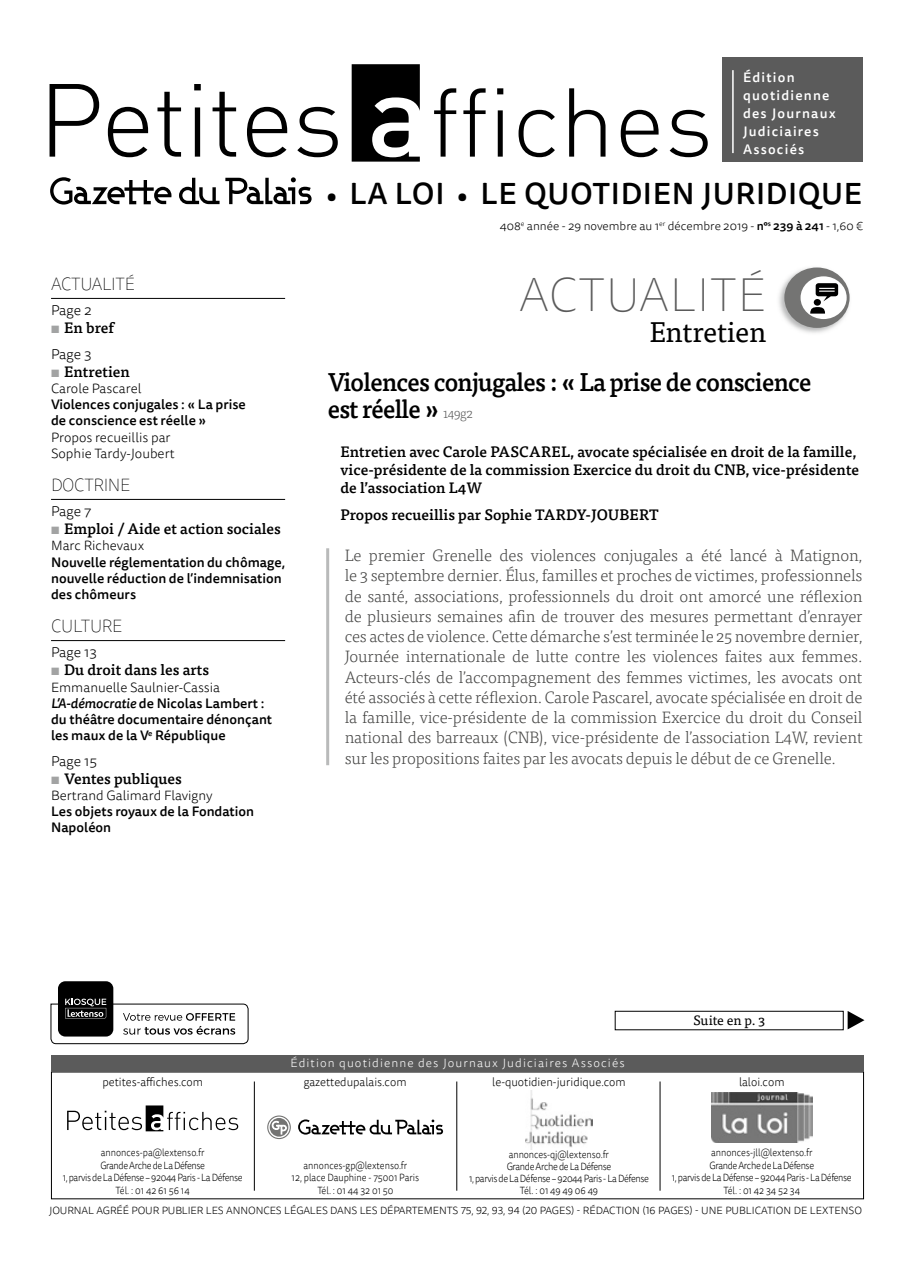
<style>
.page{position:relative;width:915px;height:1263px;background:#fff}
.page>*{position:absolute;margin:0;border:0;box-sizing:border-box;transform-origin:0 0}
.t1{font:100 48px "Tisa Sans OT";letter-spacing:.01em;color:#5b5b5b}
.t2{font:500 30px "Tisa Sans OT";letter-spacing:.02em;color:#000}
.t3{font:28.5px "Tisa OT";letter-spacing:-.01em;color:#000}
.t4{font:500 25.5px/27px "Tisa OT";letter-spacing:-.03em;color:#000;scale:.95 1}
.t5{font:100 18px "Tisa Sans OT";letter-spacing:-.02em;color:#000;scale:.95 1}
.t6{font:300 16.5px/20.2px "Tisa OT";letter-spacing:-.01em;color:#444443;text-align:justify}
.t7{font:500 15px/18px "Tisa OT";color:#000}
.t8{font:300 14.25px "Tisa Sans OT";color:#000}
.t9{font:500 13.5px/16.2px "Tisa Sans OT";color:#000}
.t10{font:300 13.5px/16.2px "Tisa Sans OT";color:#000}
.t11{font:500 13.5px/18px "Tisa Sans OT";letter-spacing:.09em;color:#fff}
.t12{font:13.5px "Tisa OT";color:#000}
.t13{font:300 12px "Tisa Sans OT";color:#000;scale:.95 1}
.t14{font:300 12px "Tisa Sans OT";color:#000}
.t15{font:300 12px "Tisa Sans OT";letter-spacing:.09em;color:#fff}
.t16{font:300 10.5px/12.6px "Tisa Sans OT";letter-spacing:-.04em;color:#000;text-align:center;scale:.88 1}
.t17{font:300 10.5px "Tisa Sans OT";letter-spacing:-.01em;color:#000}
.t18{font:300 10.5px/12.6px "Tisa Sans OT";letter-spacing:-.01em;color:#000;text-align:center;scale:.88 1}
.s1{font-size:27px}
.s2{font-weight:700;color:#a2a3a3}
.s3{font-weight:300}
.s4{font-style:italic}
.s5{font-weight:500}
.s6{font-weight:300;font-size:13.5px;color:#5b5b5b}
</style>
<div class="page">
<div style="left:721px;top:58px;width:140px;height:104px;background:#5b5b5b"></div>
<hr style="left:732px;top:70px;width:1px;height:83px;background:#fff">
<svg style="left:50px;top:84px;width:49px;height:73px"></svg>
<svg style="left:108px;top:107px;width:40px;height:50px"></svg>
<svg style="left:157px;top:92px;width:24px;height:65px"></svg>
<svg style="left:194px;top:84px;width:7px;height:73px"></svg>
<svg style="left:212px;top:92px;width:24px;height:65px"></svg>
<svg style="left:247px;top:107px;width:40px;height:50px"></svg>
<svg style="left:297px;top:107px;width:40px;height:50px"></svg>
<svg style="left:351px;top:64px;width:68px;height:98px"></svg>
<svg style="left:434px;top:88px;width:22px;height:69px"></svg>
<svg style="left:463px;top:88px;width:22px;height:69px"></svg>
<svg style="left:497px;top:88px;width:6px;height:69px"></svg>
<svg style="left:518px;top:110px;width:36px;height:47px"></svg>
<svg style="left:569px;top:88px;width:36px;height:69px"></svg>
<svg style="left:620px;top:110px;width:38px;height:47px"></svg>
<svg style="left:669px;top:110px;width:38px;height:47px"></svg>
<svg style="left:50px;top:177px;width:121px;height:28px"></svg>
<svg style="left:179px;top:178px;width:40px;height:26px"></svg>
<svg style="left:225px;top:177px;width:86px;height:27px"></svg>
<div style="left:58px;top:981px;width:55px;height:55px;background:#000;border-radius:7px"></div>
<svg style="left:50px;top:999px;width:199px;height:45px"></svg>
<img style="left:525px;top:1090px;width:67px;height:60px">
<svg style="left:67px;top:1105px;width:171px;height:26px"></svg>
<img style="left:711px;top:1092px;width:101px;height:50px">
<hr style="left:659px;top:1081px;width:1px;height:110px;background:#000">
<hr style="left:456px;top:1081px;width:1px;height:110px;background:#000">
<hr style="left:254px;top:1081px;width:1px;height:110px;background:#000">
<svg style="left:269px;top:1118px;width:19px;height:18px"></svg>
<svg style="left:298px;top:1119px;width:145px;height:15px"></svg>
<svg style="left:271px;top:1121px;width:16px;height:13px"></svg>
<div style="left:267px;top:1115px;width:24px;height:24px;border:1px solid #747473;border-radius:50%"></div>
<div style="left:51px;top:1055px;width:812px;height:16px;background:#5b5b5b"></div>
<div style="left:614px;top:1011px;width:229px;height:19px;border:1px solid #000"></div>
<svg style="left:847px;top:1011px;width:17px;height:18px"></svg>
<hr style="left:51px;top:298px;width:234px;height:1px;background:#000">
<hr style="left:51px;top:499px;width:234px;height:1px;background:#000">
<hr style="left:51px;top:640px;width:234px;height:1px;background:#000">
<img style="left:779px;top:268px;width:71px;height:65px">
<div style="left:784px;top:267px;width:65px;height:61px;background:#747473;border-radius:50%"></div>
<div style="left:800px;top:276px;width:46px;height:43px;background:#fff;border-radius:50%"></div>
<svg style="left:810px;top:307px;width:14px;height:7px"></svg>
<div style="left:813px;top:299px;width:7px;height:7px;background:#000;border-radius:50%"></div>
<svg style="left:815px;top:283px;width:22px;height:18px"></svg>
<hr style="left:326px;top:548px;width:3px;height:217px;background:#b9baba">
<p class="t11" style="left:742px;top:69px;width:94px">Édition quotidienne des Journaux<br>Judiciaires<br>Associés</p>
<h2 class="t2" style="left:326px;top:175px;width:537px"><span class="s1">•</span> LA LOI <span class="s1">•</span> LE QUOTIDIEN JURIDIQUE</h2>
<p class="t5" style="left:51px;top:273px;width:63px">ACTUALITÉ</p>
<p class="t8" style="left:51px;top:302px;width:42px">Page 2</p>
<p class="t7" style="left:51px;top:319px;width:64px"><span class="s2">▪</span> En bref</p>
<p class="t8" style="left:51px;top:345px;width:42px">Page 3</p>
<p class="t7" style="left:51px;top:363px;width:80px"><span class="s2">▪</span> Entretien</p>
<p class="t10" style="left:51px;top:381px;width:92px">Carole Pascarel</p>
<p class="t9" style="left:51px;top:397px;width:196px">Violences conjugales : « La prise de conscience est réelle »</p>
<p class="t10" style="left:51px;top:430px;width:125px">Propos recueillis par<br>Sophie Tardy-Joubert</p>
<p class="t5" style="left:51px;top:474px;width:85px">DOCTRI NE</p>
<p class="t8" style="left:51px;top:503px;width:42px">Page 7</p>
<p class="t7" style="left:51px;top:520px;width:231px"><span class="s2">▪</span> Emploi / Aide et action sociales</p>
<p class="t10" style="left:51px;top:538px;width:95px">Marc Richevaux</p>
<p class="t9" style="left:51px;top:554px;width:235px">Nouvelle réglementation du chômage, nouvelle réduction de l’indemnisation des chômeurs</p>
<p class="t5" style="left:51px;top:615px;width:12px">CULTU</p>
<p class="t5" style="left:102px;top:615px;width:23px">RE</p>
<p class="t8" style="left:51px;top:644px;width:47px">Page 13</p>
<p class="t7" style="left:51px;top:661px;width:160px"><span class="s2">▪</span> Du droit dans les arts</p>
<p class="t9" style="left:51px;top:679px;width:222px"><span class="s3">Emmanuelle Saulnier-Cassia<br></span><span class="s4">L’A-démocratie</span> de Nicolas Lambert : du théâtre documentaire dénonçant les maux de la V<sup>e</sup> République</p>
<p class="t8" style="left:51px;top:752px;width:47px">Page 15</p>
<p class="t7" style="left:51px;top:770px;width:132px"><span class="s2">▪</span> Ventes publiques</p>
<p class="t10" style="left:51px;top:788px;width:163px">Bertrand Galimard Flavigny</p>
<p class="t9" style="left:51px;top:804px;width:204px">Les objets royaux de la Fondation<br>Napoléon</p>
<p class="t14" style="left:499px;top:219px;width:364px">408<sup>e</sup> année - 29 novembre au 1<sup>er</sup> décembre 2019 - <span class="s5">n°</span><sup>s</sup> <span class="s5">239 à 241</span> - 1,60 €</p>
<h1 class="t1" style="left:519px;top:267px;width:248px">ACTUALITÉ</h1>
<h3 class="t3" style="left:649px;top:315px;width:118px">Entretien</h3>
<h3 class="t4" style="left:327px;top:369px;width:510px">Violences conjugales : « La prise de conscience est réelle » <span class="s6">149g2</span></h3>
<p class="t7" style="left:340px;top:443px;width:520px">Entretien avec Carole PASCAREL, avocate spécialisée en droit de la famille, vice-présidente de la commission Exercice du droit du CNB, vice-présidente de l’association L4W</p>
<p class="t7" style="left:340px;top:506px;width:320px">Propos recueillis par Sophie TARDY-JOUBERT</p>
<p class="t6" style="left:344px;top:546px;width:519px">Le premier Grenelle des violences conjugales a été lancé à Matignon, le 3 septembre dernier. Élus, familles et proches de victimes, professionnels de santé, associations, professionnels du droit ont amorcé une réflexion de plusieurs semaines afin de trouver des mesures permettant d’enrayer ces actes de violence. Cette démarche s’est terminée le 25 novembre dernier, Journée internationale de lutte contre les violences faites aux femmes.<br>Acteurs-clés de l’accompagnement des femmes victimes, les avocats ont été associés à cette réflexion. Carole Pascarel, avocate spécialisée en droit de la famille, vice-présidente de la commission Exercice du droit du Conseil national des barreaux (CNB), vice-présidente de l’association L4W, revient sur les propositions faites par les avocats depuis le début de ce Grenelle.</p>
<p class="t12" style="left:693px;top:1013px;width:73px">Suite en p. 3</p>
<p class="t13" style="left:102px;top:1075px;width:107px">petites-affiches.com</p>
<p class="t16" style="left:63px;top:1147px;width:206px">annonces-pa@lextenso.fr<br>Grande Arche de La Défense<br>1, parvis de La Défense – 92044 Paris - La Défense<br>Tél. : 01 42 61 56 14</p>
<p class="t15" style="left:290px;top:1055px;width:335px">Édition quotidienne des Journaux Judiciaires Associés</p>
<p class="t13" style="left:303px;top:1075px;width:110px">gazettedupalais.com</p>
<p class="t13" style="left:492px;top:1075px;width:142px">le-quotidien-juridique.com</p>
<p class="t13" style="left:738px;top:1075px;width:49px">laloi.com</p>
<p class="t18" style="left:291px;top:1159px;width:146px">annonces-gp@lextenso.fr<br>12, place Dauphine - 75001 Paris<br>Tél. : 01 44 32 01 50</p>
<p class="t16" style="left:469px;top:1149px;width:206px;line-height:12px">annonces-qj@lextenso.fr<br>Grande Arche de La Défense<br>1, parvis de La Défense – 92044 Paris - La Défense<br>Tél. : 01 49 49 06 49</p>
<p class="t16" style="left:671px;top:1147px;width:206px">annonces-jll@lextenso.fr<br>Grande Arche de La Défense<br>1, parvis de La Défense – 92044 Paris - La Défense<br>Tél. : 01 42 34 52 34</p>
<p class="t17" style="left:49px;top:1204px;width:814px">JOURNAL AGRÉÉ POUR PUBLIER LES ANNONCES LÉGALES DANS LES DÉPARTEMENTS 75, 92, 93, 94 (20 PAGES) - RÉDACTION (16 PAGES) - UNE PUBLICATION DE LEXTENSO</p>
</div>
